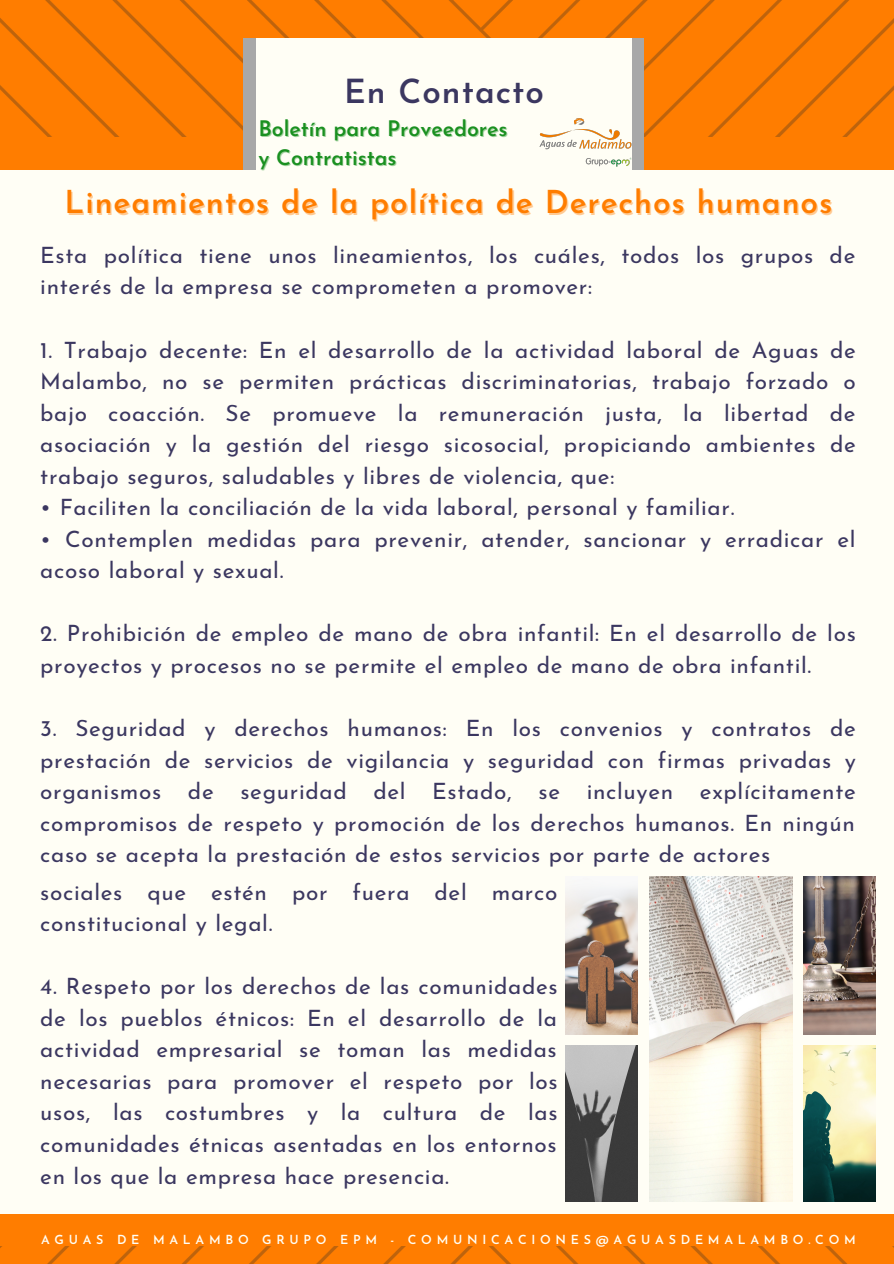
<style>
.page{position:relative;width:894px;height:1264px;background:#fff}
.page>*{position:absolute;margin:0;border:0;box-sizing:border-box;transform-origin:0 0}
.t1{font:600 33.15px "Josefin Sans";letter-spacing:.03em;color:#3b3760}
.t2{font:600 31.5px "Josefin Sans";letter-spacing:.03em;color:#ff7d00}
.t3{font:22.5px/31.5px "Josefin Sans";letter-spacing:.03em;color:#3b3760}
.t4{font:600 21.3px "Josefin Sans";color:#1a9020}
.t5{font:600 12.45px "Josefin Sans";letter-spacing:.38em;color:#fffef5}
</style>
<div class="page">
<img style="left:0;top:0;width:893px;height:1263px">
<div style="left:0;top:149px;width:893px;height:1085px;background:#fffef5"></div>
<div style="left:0;top:1213px;width:893px;height:32px;background:#ff7d00"></div>
<div style="left:0;top:137px;width:893px;height:32px;background:#ff7d00"></div>
<div style="left:248px;top:39px;width:391px;height:130px;background:#fffef5"></div>
<div style="left:244px;top:39px;width:12px;height:130px;background:#a8a8a8"></div>
<div style="left:632px;top:39px;width:11px;height:130px;background:#a8a8a8"></div>
<img style="left:539px;top:89px;width:115px;height:81px">
<img style="left:565px;top:887px;width:72px;height:146px">
<img style="left:649px;top:876px;width:143px;height:325px">
<img style="left:803px;top:876px;width:72px;height:157px">
<img style="left:565px;top:1045px;width:72px;height:156px">
<img style="left:803px;top:1045px;width:72px;height:156px">
<p class="t1" style="left:344px;top:78px;width:201px">En Contacto</p>
<p class="t4" style="left:258px;top:120px;width:251px">Boletín para Proveedores</p>
<p class="t4" style="left:258px;top:149px;width:140px">y Contratistas</p>
<p class="t2" style="left:65px;top:189px;width:769px">Lineamientos de la política de Derechos humanos</p>
<p class="t3" style="left:40px;top:241px;width:816px">Esta política tiene unos lineamientos, los cuáles, todos los grupos de interés de la empresa se comprometen a promover:</p>
<p class="t3" style="left:40px;top:336px;width:817px;text-align:justify">1. Trabajo decente: En el desarrollo de la actividad laboral de Aguas de Malambo, no se permiten prácticas discriminatorias, trabajo forzado o bajo coacción. Se promueve la remuneración justa, la libertad de asociación y la gestión del riesgo sicosocial, propiciando ambientes de trabajo seguros, saludables y libres de violencia, que:</p>
<p class="t3" style="left:40px;top:494px;width:695px">• Faciliten la conciliación de la vida laboral, personal y familiar.</p>
<p class="t3" style="left:40px;top:525px;width:816px">• Contemplen medidas para prevenir, atender, sancionar y erradicar el acoso laboral y sexual.</p>
<p class="t3" style="left:40px;top:620px;width:816px">2. Prohibición de empleo de mano de obra infantil: En el desarrollo de los proyectos y procesos no se permite el empleo de mano de obra infantil.</p>
<p class="t3" style="left:40px;top:714px;width:817px;text-align:justify">3. Seguridad y derechos humanos: En los convenios y contratos de prestación de servicios de vigilancia y seguridad con firmas privadas y organismos de seguridad del Estado, se incluyen explícitamente compromisos de respeto y promoción de los derechos humanos. En ningún caso se acepta la prestación de estos servicios por parte de actores</p>
<p class="t3" style="left:40px;top:878px;width:518px">sociales que estén por fuera del marco constitucional y legal.</p>
<p class="t3" style="left:40px;top:972px;width:519px;text-align:justify">4. Respeto por los derechos de las comunidades de los pueblos étnicos: En el desarrollo de la actividad empresarial se toman las medidas necesarias para promover el respeto por los usos, las costumbres y la cultura de las comunidades étnicas asentadas en los entornos en los que la empresa hace presencia.</p>
<p class="t5" style="left:41px;top:1234px;width:815px">AGUAS DE MALAMBO GRUPO EPM - COMUNICACIONES@AGUASDEMALAMBO.COM</p>
</div>
